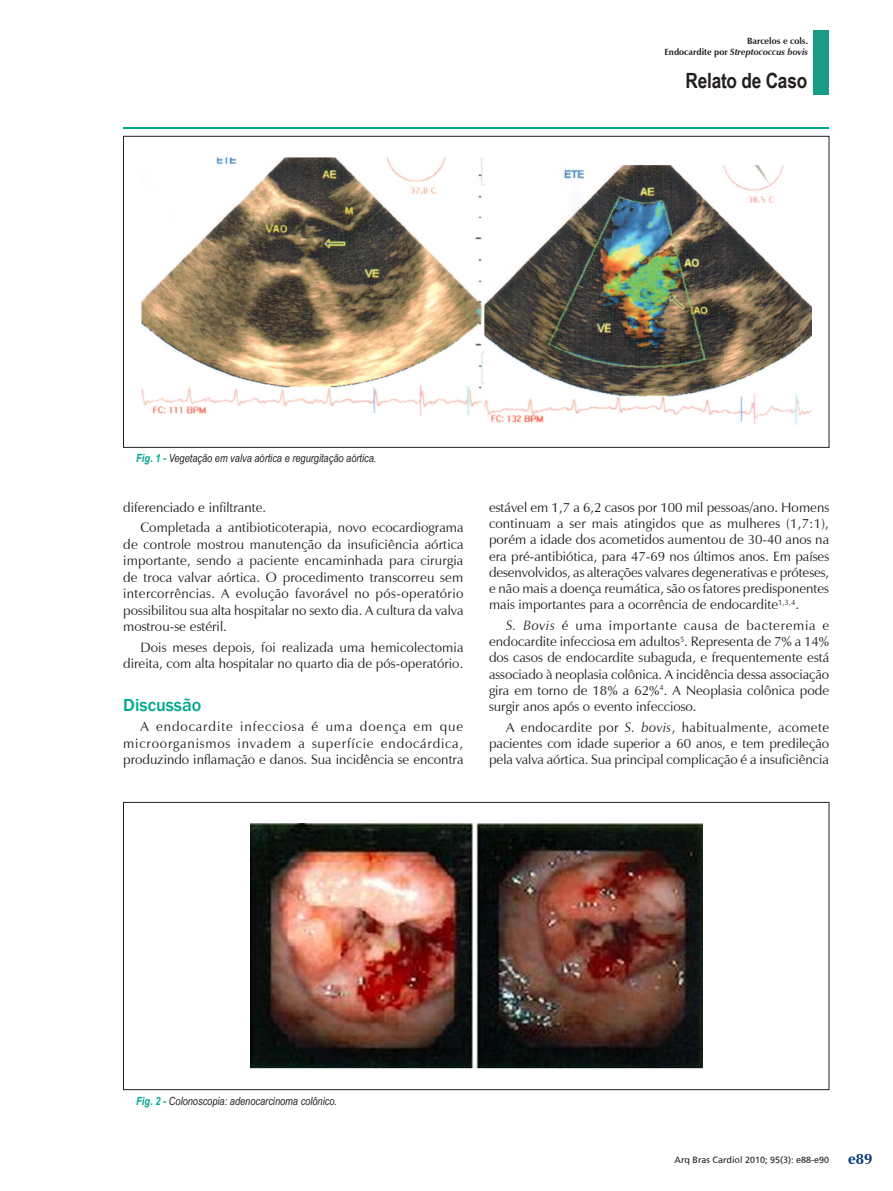
<style>
.page{position:relative;width:893px;height:1191px;background:#fff}
.page>*{position:absolute;margin:0;border:0;box-sizing:border-box;transform-origin:0 0}
.t1{font:700 21px "Arial Narrow";letter-spacing:-.01em;color:#231f20}
.Títulos__textos{font:500 18px "Franklin Gothic";color:#00a78e}
.t2{font:700 15px "Zapf Humanist 601 BT";color:#013775}
.Texto{font:13.5px/16.2px "Zapf Humanist 601 BT";color:#231f20;text-align:justify}
._04_FIGURA_ref{font:italic 11.25px "Arial Narrow";color:#231f20}
.t3{font:italic 700 9px "Zapf Humanist 601 BT";color:#231f20}
.t4{font:9px "Frutiger";color:#231f20}
.t5{font:700 9px "Zapf Humanist 601 BT";color:#231f20}
.s1{font-style:normal}
.s2{font-weight:700;color:#00a78e}
.s3{font-style:italic}
</style>
<div class="page">
<div style="left:813px;top:30px;width:16px;height:64px;background:#189c88"></div>
<img style="left:141px;top:158px;width:670px;height:267px">
<img style="left:250px;top:824px;width:452px;height:244px">
<hr style="left:123px;top:127px;width:706px;height:1px;background:#00a78e">
<p class="t5" style="left:747px;top:36px;width:63px">Barcelos e cols.</p>
<p class="t3" style="left:664px;top:47px;width:145px"><span class="s1">Endocardite por</span> Streptococcus bovis</p>
<h1 class="t1" style="left:685px;top:65px;width:123px">Relato de Caso</h1>
<p class="_04_FIGURA_ref" style="left:136px;top:450px;width:242px"><span class="s2">Fig. 1 -</span> Vegetação em valva aórtica e regurgitação aórtica.</p>
<p class="Texto" style="left:123px;top:499px;width:144px">diferenciado e infiltrante.</p>
<p class="Texto" style="left:123px;top:519px;width:342px;text-indent:17px">Completada a antibioticoterapia, novo ecocardiograma de controle mostrou manutenção da insuficiência aórtica importante, sendo a paciente encaminhada para cirurgia de troca valvar aórtica. O procedimento transcorreu sem intercorrências. A evolução favorável no pós-operatório possibilitou sua alta hospitalar no sexto dia. A cultura da valva mostrou-se estéril.</p>
<p class="Texto" style="left:123px;top:639px;width:342px;text-align:right">Dois meses depois, foi realizada uma hemicolectomia direita, com alta hospitalar no quarto dia de pós-operatório.</p>
<p class="Títulos__textos" style="left:123px;top:693px;width:80px">Discussão</p>
<p class="Texto" style="left:123px;top:718px;width:342px;text-indent:17px">A endocardite infecciosa é uma doença em que microorganismos invadem a superfície endocárdica, produzindo inflamação e danos. Sua incidência se encontra</p>
<p class="Texto" style="left:489px;top:499px;width:342px">estável em 1,7 a 6,2 casos por 100 mil pessoas/ano. Homens continuam a ser mais atingidos que as mulheres (1,7:1), porém a idade dos acometidos aumentou de 30-40 anos na era pré-antibiótica, para 47-69 nos últimos anos. Em países desenvolvidos, as alterações valvares degenerativas e próteses, e não mais a doença reumática, são os fatores predisponentes mais importantes para a ocorrência de endocardite<sup>1,3,4</sup>.</p>
<p class="Texto" style="left:489px;top:617px;width:342px;text-indent:17px"><span class="s3">S. Bovis</span> é uma importante causa de bacteremia e endocardite infecciosa em adultos<sup>5</sup>. Representa de 7% a 14% dos casos de endocardite subaguda, e frequentemente está associado à neoplasia colônica. A incidência dessa associação gira em torno de 18% a 62%<sup>4</sup>. A Neoplasia colônica pode surgir anos após o evento infeccioso.</p>
<p class="Texto" style="left:489px;top:719px;width:342px;text-indent:17px">A endocardite por <span class="s3">S. bovis</span>, habitualmente, acomete pacientes com idade superior a 60 anos, e tem predileção pela valva aórtica. Sua principal complicação é a insuficiência</p>
<p class="_04_FIGURA_ref" style="left:136px;top:1092px;width:203px"><span class="s2">Fig. 2 -</span> Colonoscopia: adenocarcinoma colônico.</p>
<p class="t4" style="left:675px;top:1154px;width:156px">Arq Bras Cardiol 2010; 95(3): e88-e90</p>
<p class="t2" style="left:848px;top:1149px;width:26px">e89</p>
</div>
